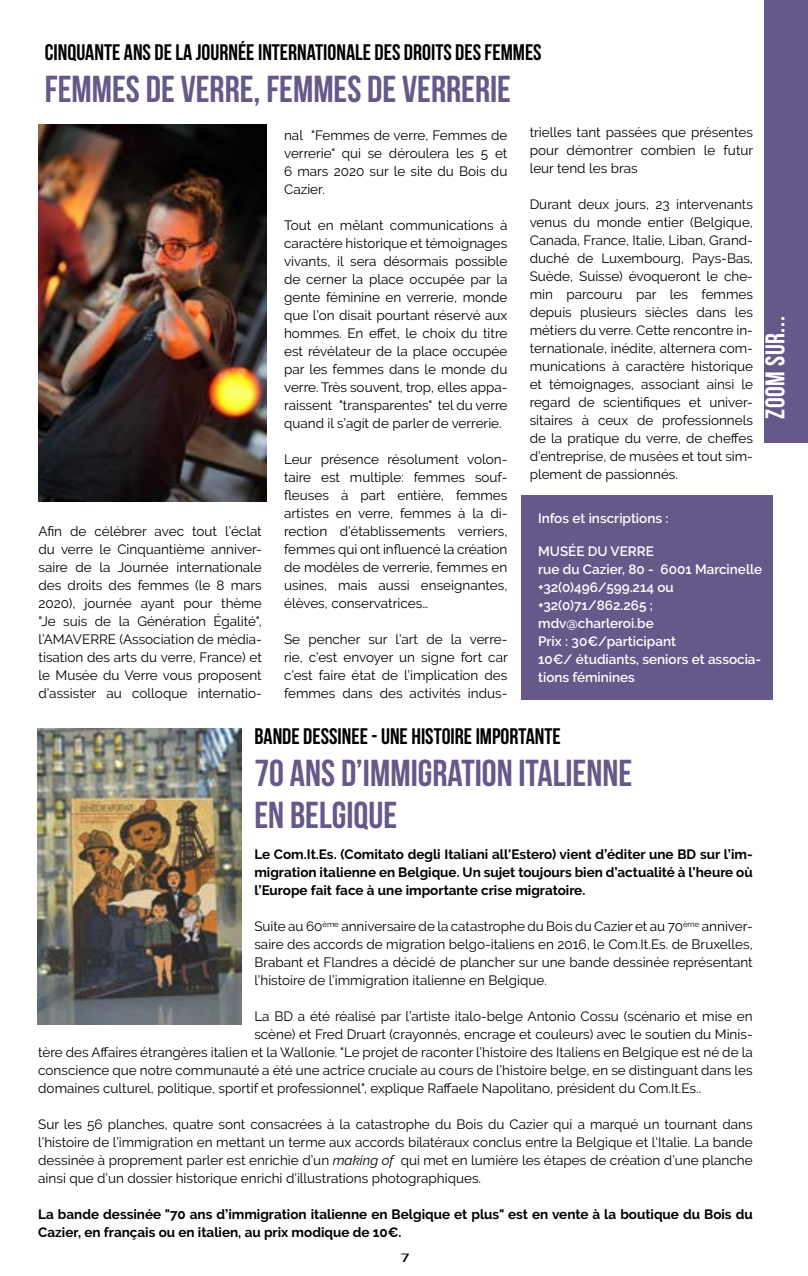
<style>
.page{position:relative;width:808px;height:1276px;background:#fff}
.page>*{position:absolute;margin:0;border:0;box-sizing:border-box;transform-origin:0 0}
.t1{font:700 37.5px/42px "Bebas Neue";color:#66598a}
.t2{font:700 27px "Bebas Neue";letter-spacing:.02em;color:#fff}
.t3{font:700 22.5px "Bebas Neue";color:#000}
.t4{font:13.5px/18px "Raleway";color:#000;text-align:justify}
.t5{font:700 13.5px/18px "Raleway";color:#000;text-align:justify}
.t6{font:600 13.5px/18px "Raleway";color:#fff}
.t7{font:12px "Bebas Neue";color:#000;scale:2 1}
.s1{font-style:italic}
</style>
<div class="page">
<div style="left:521px;top:495px;width:252px;height:204px;background:#66598a"></div>
<div style="left:764px;top:0;width:44px;height:442px;background:#66598a"></div>
<img style="left:38px;top:125px;width:228px;height:376px">
<img style="left:38px;top:728px;width:203px;height:296px">
<h3 class="t3" style="left:45px;top:40px;width:498px">CINQUANTE ANS DE LA JOURNÉE INTERNATIONALE DES DROITS DES FEMMES</h3>
<h1 class="t1" style="left:45px;top:67px;width:468px">FEMMES DE VERRE, FEMMES DE VERRERIE</h1>
<p class="t4" style="left:39px;top:522px;width:225px">Afin de célébrer avec tout l’éclat du verre le Cinquantième anniver&shy;saire de la Journée internationale des droits des femmes (le 8 mars 2020), journée ayant pour thème "Je suis de la Génération Égalité", l’AMAVERRE (Association de média&shy;tisation des arts du verre, France) et le Musée du Verre vous proposent d’assister au colloque internatio-</p>
<p class="t4" style="left:284px;top:126px;width:225px">nal "Femmes de verre, Femmes de verrerie" qui se déroulera les 5 et 6 mars 2020 sur le site du Bois du Cazier.</p>
<p class="t4" style="left:284px;top:216px;width:225px">Tout en mêlant communications à caractère historique et témoignages vivants, il sera désormais possible de cerner la place occupée par la gente féminine en verrerie, monde que l’on disait pourtant réservé aux hommes. En effet, le choix du titre est révélateur de la place occupée par les femmes dans le monde du verre. Très souvent, trop, elles appa&shy;raissent "transparentes" tel du verre quand il s’agit de parler de verrerie.</p>
<p class="t4" style="left:284px;top:450px;width:225px">Leur présence résolument volon&shy;taire est multiple: femmes souf&shy;fleuses à part entière, femmes artistes en verre, femmes à la di&shy;rection d’établissements verriers, femmes qui ont influencé la création de modèles de verrerie, femmes en usines, mais aussi enseignantes, élèves, conservatrices…</p>
<p class="t4" style="left:284px;top:630px;width:225px">Se pencher sur l’art de la verre&shy;rie, c’est envoyer un signe fort car c’est faire état de l’implication des femmes dans des activités indus-</p>
<p class="t4" style="left:530px;top:123px;width:225px">trielles tant passées que présentes pour démontrer combien le futur leur tend les bras</p>
<p class="t4" style="left:530px;top:195px;width:225px">Durant deux jours, 23 intervenants venus du monde entier (Belgique, Canada, France, Italie, Liban, Grand&shy;duché de Luxembourg, Pays-Bas, Suède, Suisse) évoqueront le che&shy;min parcouru par les femmes depuis plusieurs siècles dans les métiers du verre. Cette rencontre in&shy;ternationale, inédite, alternera com&shy;munications à caractère historique et témoignages, associant ainsi le regard de scientifiques et univer&shy;sitaires à ceux de professionnels de la pratique du verre, de cheffes d’entreprise, de musées et tout sim&shy;plement de passionnés.</p>
<h2 class="t2" style="left:760px;top:419px;width:104px;rotate:-90deg">ZOOM SUR...</h2>
<p class="t6" style="left:538px;top:509px;width:132px">Infos et inscriptions :</p>
<p class="t6" style="left:538px;top:542px;width:225px">MUSÉE DU VERRE<br>rue du Cazier, 80 - 6001 Marcinelle +32(0)496/599.214 ou +32(0)71/862.265 ; mdv@charleroi.be<br>Prix : 30€/participant<br>10€/ étudiants, seniors et associa&shy;tions féminines</p>
<h3 class="t3" style="left:254px;top:723px;width:308px">BANDE DESSINEE - UNE HISTOIRE IMPORTANTE</h3>
<h1 class="t1" style="left:254px;top:751px;width:379px">70 ANS D’IMMIGRATION ITALIENNE<br>EN BELGIQUE</h1>
<p class="t5" style="left:254px;top:845px;width:500px">Le Com.It.Es. (Comitato degli Italiani all'Estero) vient d’éditer une BD sur l’im&shy;migration italienne en Belgique. Un sujet toujours bien d’actualité à l’heure où l’Europe fait face à une importante crise migratoire.</p>
<p class="t4" style="left:254px;top:917px;width:500px">Suite au 60<sup>ème</sup> anniversaire de la catastrophe du Bois du Cazier et au 70<sup>ème</sup> anniver&shy;saire des accords de migration belgo-italiens en 2016, le Com.It.Es. de Bruxelles, Brabant et Flandres a décidé de plancher sur une bande dessinée représentant l’histoire de l’immigration italienne en Belgique.</p>
<p class="t4" style="left:254px;top:1007px;width:500px">La BD a été réalisé par l’artiste italo-belge Antonio Cossu (scénario et mise en</p>
<p class="t4" style="left:254px;top:1025px;width:500px">scène) et Fred Druart (crayonnés, encrage et couleurs) avec le soutien du Minis-</p>
<p class="t4" style="left:38px;top:1043px;width:716px">tère des Affaires étrangères italien et la Wallonie. "Le projet de raconter l’histoire des Italiens en Belgique est né de la</p>
<p class="t4" style="left:38px;top:1061px;width:716px">conscience que notre communauté a été une actrice cruciale au cours de l’histoire belge, en se distinguant dans les</p>
<p class="t4" style="left:38px;top:1079px;width:664px">domaines culturel, politique, sportif et professionnel", explique Raffaele Napolitano, président du Com.It.Es..</p>
<p class="t4" style="left:38px;top:1115px;width:716px">Sur les 56 planches, quatre sont consacrées à la catastrophe du Bois du Cazier qui a marqué un tournant dans l’histoire de l’immigration en mettant un terme aux accords bilatéraux conclus entre la Belgique et l'Italie. La bande dessinée à proprement parler est enrichie d’un <span class="s1">making of</span> qui met en lumière les étapes de création d’une planche ainsi que d’un dossier historique enrichi d’illustrations photographiques.</p>
<p class="t5" style="left:38px;top:1205px;width:716px">La bande dessinée "70 ans d’immigration italienne en Belgique et plus" est en vente à la boutique du Bois du<br>Cazier, en français ou en italien, au prix modique de 10€.</p>
<p class="t7" style="left:400px;top:1251px;width:6px">7</p>
</div>
